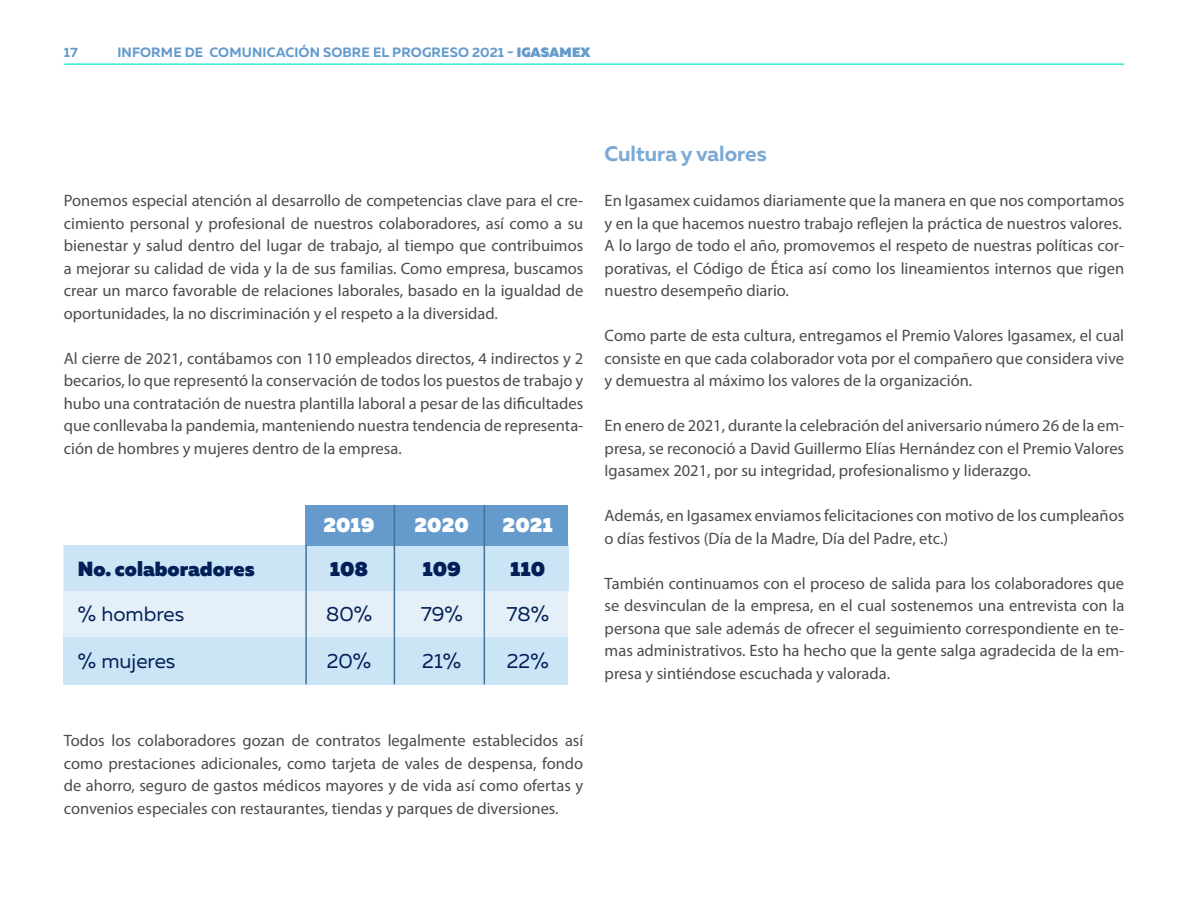
<style>
.page{position:relative;width:1188px;height:918px;background:#fff}
.page>*{position:absolute;margin:0;border:0;box-sizing:border-box;transform-origin:0 0}
.t1{font:700 21px "Muller";color:#7aa9d4}
.t2{font:20.4px "Muller";color:#021f58}
.t3{font:900 20.4px "Muller";color:#021f58}
.t4{font:900 20.4px "Muller";color:#fff}
.t5{font:16.5px/22.5px "Myriad Pro";color:#4b4c4d;text-align:justify}
.t6{font:700 13.5px "Muller";letter-spacing:.01em;color:#649acc}
.s1{font-weight:900}
</style>
<div class="page">
<hr style="left:64px;top:63px;width:1060px;height:2px;background:#37e8db">
<div style="left:64px;top:545px;width:504px;height:139px;background:#e4eff8"></div>
<div style="left:64px;top:637px;width:504px;height:47px;background:#cbe4f6"></div>
<div style="left:64px;top:545px;width:505px;height:46px;background:#cbe4f6"></div>
<div style="left:305px;top:505px;width:263px;height:40px;background:#649acc"></div>
<hr style="left:394px;top:505px;width:1px;height:179px;background:#447298">
<hr style="left:484px;top:505px;width:1px;height:179px;background:#447298">
<hr style="left:305px;top:545px;width:2px;height:139px;background:#447298">
<p class="t6" style="left:64px;top:44px;width:15px">17</p>
<p class="t6" style="left:117px;top:44px;width:475px">INFORME DE COMUNICACIÓN SOBRE EL PROGRESO 2021 - <span class="s1">IGASAMEX</span></p>
<p class="t5" style="left:64px;top:189px;width:521px">Ponemos especial atención al desarrollo de competencias clave para el cre&shy;cimiento personal y profesional de nuestros colaboradores, así como a su bienestar y salud dentro del lugar de trabajo, al tiempo que contribuimos a mejorar su calidad de vida y la de sus familias. Como empresa, buscamos crear un marco favorable de relaciones laborales, basado en la igualdad de oportunidades, la no discriminación y el respeto a la diversidad.</p>
<p class="t5" style="left:64px;top:347px;width:521px">Al cierre de 2021, contábamos con 110 empleados directos, 4 indirectos y 2 becarios, lo que representó la conservación de todos los puestos de trabajo y hubo una contratación de nuestra plantilla laboral a pesar de las dificultades que conllevaba la pandemia, manteniendo nuestra tendencia de representa&shy;ción de hombres y mujeres dentro de la empresa.</p>
<p class="t3" style="left:78px;top:556px;width:178px">No. colaboradores</p>
<p class="t2" style="left:78px;top:601px;width:108px">% hombres</p>
<p class="t2" style="left:78px;top:648px;width:99px">% mujeres</p>
<p class="t4" style="left:323px;top:512px;width:53px">2019</p>
<p class="t4" style="left:415px;top:512px;width:56px">2020</p>
<p class="t4" style="left:503px;top:512px;width:52px">2021</p>
<p class="t3" style="left:330px;top:556px;width:40px">108</p>
<p class="t3" style="left:422px;top:556px;width:40px">109</p>
<p class="t3" style="left:510px;top:556px;width:37px">110</p>
<p class="t2" style="left:326px;top:601px;width:47px">80%</p>
<p class="t2" style="left:421px;top:601px;width:44px">79%</p>
<p class="t2" style="left:506px;top:601px;width:44px">78%</p>
<p class="t2" style="left:327px;top:649px;width:46px">20%</p>
<p class="t2" style="left:422px;top:649px;width:40px">21%</p>
<p class="t2" style="left:507px;top:649px;width:43px">22%</p>
<p class="t5" style="left:64px;top:729px;width:521px">Todos los colaboradores gozan de contratos legalmente establecidos así como prestaciones adicionales, como tarjeta de vales de despensa, fondo de ahorro, seguro de gastos médicos mayores y de vida así como ofertas y convenios especiales con restaurantes, tiendas y parques de diversiones.</p>
<p class="t1" style="left:605px;top:141px;width:164px">Cultura y valores</p>
<p class="t5" style="left:605px;top:189px;width:521px;text-align:left">En Igasamex cuidamos diariamente que la manera en que nos comportamos y en la que hacemos nuestro trabajo reflejen la práctica de nuestros valores.<br>A lo largo de todo el año, promovemos el respeto de nuestras políticas cor&shy;porativas, el Código de Ética así como los lineamientos internos que rigen nuestro desempeño diario.</p>
<p class="t5" style="left:605px;top:324px;width:521px">Como parte de esta cultura, entregamos el Premio Valores Igasamex, el cual consiste en que cada colaborador vota por el compañero que considera vive y demuestra al máximo los valores de la organización.</p>
<p class="t5" style="left:605px;top:414px;width:521px">En enero de 2021, durante la celebración del aniversario número 26 de la em&shy;presa, se reconoció a David Guillermo Elías Hernández con el Premio Valores Igasamex 2021, por su integridad, profesionalismo y liderazgo.</p>
<p class="t5" style="left:605px;top:504px;width:521px">Además, en Igasamex enviamos felicitaciones con motivo de los cumpleaños o días festivos (Día de la Madre, Día del Padre, etc.)</p>
<p class="t5" style="left:605px;top:572px;width:521px">También continuamos con el proceso de salida para los colaboradores que se desvinculan de la empresa, en el cual sostenemos una entrevista con la persona que sale además de ofrecer el seguimiento correspondiente en te&shy;mas administrativos. Esto ha hecho que la gente salga agradecida de la em&shy;presa y sintiéndose escuchada y valorada.</p>
</div>
